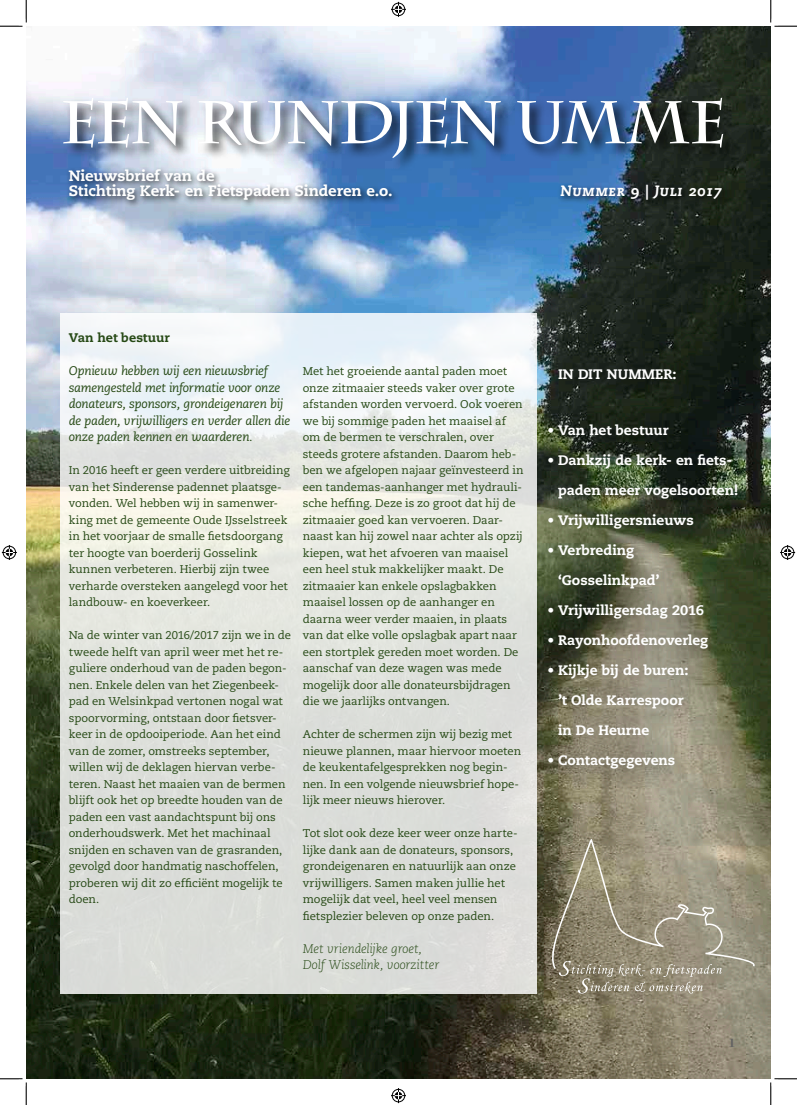
<style>
.page{position:relative;width:797px;height:1105px;background:#fff}
.page>*{position:absolute;margin:0;border:0;box-sizing:border-box;transform-origin:0 0}
.t1{font:700 60px "Charlemagne Std";letter-spacing:-.055em;color:#fff}
.t2{font:800 15px/15px "Caecilia LT Std";letter-spacing:-.01em;color:#fff}
.t3{font:italic 800 15px "Caecilia LT Std";letter-spacing:.025em;color:#fff}
.t4{font:800 13.75px/30px "Caecilia LT Std";letter-spacing:-.005em;color:#fff}
.t5{font:italic 12.5px/16.5px "Caecilia LT Std";letter-spacing:-.02em;color:#264915}
.t6{font:italic 300 12.5px/16.5px "Caecilia LT Std";letter-spacing:-.01em;color:#264915}
.t7{font:800 12.5px "Caecilia LT Std";color:#264915}
.t8{font:700 12.5px "Bodoni Std";color:#626262}
.t9{font:11.25px/16.5px "Caecilia LT Std";letter-spacing:-.005em;color:#264915}
</style>
<div class="page">
<img style="left:26px;top:26px;width:744px;height:1053px">
<svg style="left:60px;top:313px;width:476px;height:681px;background:#e2e5e1"></svg>
<svg style="left:547px;top:839px;width:207px;height:155px;background:#98917b"></svg>
<div style="left:529px;top:348px;width:232px;height:445px;background:#000;opacity:.9"></div>
<div style="left:61px;top:96px;width:677px;height:77px;background:#000;opacity:.75"></div>
<div style="left:65px;top:166px;width:334px;height:42px;background:#000;opacity:.75"></div>
<div style="left:557px;top:182px;width:172px;height:26px;background:#000;opacity:.75"></div>
<svg style="left:0;top:0;width:27px;height:27px"></svg>
<svg style="left:0;top:1078px;width:27px;height:27px"></svg>
<svg style="left:770px;top:0;width:27px;height:27px"></svg>
<svg style="left:770px;top:1078px;width:27px;height:27px"></svg>
<svg style="left:391px;top:2px;width:15px;height:15px"></svg>
<svg style="left:391px;top:1088px;width:15px;height:15px"></svg>
<svg style="left:2px;top:545px;width:15px;height:15px"></svg>
<svg style="left:780px;top:545px;width:15px;height:15px"></svg>
<h1 class="t1" style="left:60px;top:88px;width:668px">EEN RUNDJEN UMME</h1>
<h2 class="t2" style="left:69px;top:169px;width:325px">Nieuwsbrief van de<br>Stichting Kerk- en Fietspaden Sinderen e.o.</h2>
<h2 class="t3" style="left:560px;top:182px;width:164px">Nummer 9 | Juli 2017</h2>
<p class="t7" style="left:69px;top:330px;width:102px">Van het bestuur</p>
<p class="t5" style="left:69px;top:363px;width:223px">Opnieuw hebben wij een nieuwsbrief samengesteld met informatie voor onze donateurs, sponsors, grondeigenaren bij de paden, vrijwilligers en verder allen die onze paden kennen en waarderen.</p>
<p class="t9" style="left:69px;top:462px;width:222px">In 2016 heeft er geen verdere uitbreiding van het Sinderense padennet plaatsge&shy;vonden. Wel hebben wij in samenwer&shy;king met de gemeente Oude IJsselstreek in het voorjaar de smalle fietsdoorgang ter hoogte van boerderij Gosselink kunnen verbeteren. Hierbij zijn twee verharde oversteken aangelegd voor het landbouw- en koeverkeer.</p>
<p class="t9" style="left:69px;top:627px;width:224px">Na de winter van 2016/2017 zijn we in de tweede helft van april weer met het re&shy;guliere onderhoud van de paden begon&shy;nen. Enkele delen van het Ziegenbeek&shy;pad en Welsinkpad vertonen nogal wat spoorvorming, ontstaan door fietsver&shy;keer in de opdooiperiode. Aan het eind van de zomer, omstreeks september, willen wij de deklagen hiervan verbe&shy;teren. Naast het maaien van de bermen blijft ook het op breedte houden van de paden een vast aandachtspunt bij ons onderhoudswerk. Met het machinaal snijden en schaven van de grasranden, gevolgd door handmatig naschoffelen, proberen wij dit zo efficiënt mogelijk te doen.</p>
<p class="t9" style="left:303px;top:363px;width:222px">Met het groeiende aantal paden moet onze zitmaaier steeds vaker over grote afstanden worden vervoerd. Ook voeren we bij sommige paden het maaisel af om de bermen te verschralen, over steeds grotere afstanden. Daarom heb&shy;ben we afgelopen najaar geïnvesteerd in een tandemas-aanhanger met hydrauli&shy;sche heffing. Deze is zo groot dat hij de zitmaaier goed kan vervoeren. Daar&shy;naast kan hij zowel naar achter als opzij kiepen, wat het afvoeren van maaisel een heel stuk makkelijker maakt. De zitmaaier kan enkele opslagbakken maaisel lossen op de aanhanger en daarna weer verder maaien, in plaats van dat elke volle opslagbak apart naar een stortplek gereden moet worden. De aanschaf van deze wagen was mede mogelijk door alle donateursbijdragen die we jaarlijks ontvangen.</p>
<p class="t9" style="left:303px;top:726px;width:220px">Achter de schermen zijn wij bezig met nieuwe plannen, maar hiervoor moeten de keukentafelgesprekken nog begin&shy;nen. In een volgende nieuwsbrief hope&shy;lijk meer nieuws hierover.</p>
<p class="t9" style="left:303px;top:825px;width:216px">Tot slot ook deze keer weer onze harte&shy;lijke dank aan de donateurs, sponsors, grondeigenaren en natuurlijk aan onze vrijwilligers. Samen maken jullie het mogelijk dat veel, heel veel mensen fietsplezier beleven op onze paden.</p>
<p class="t6" style="left:303px;top:940px;width:138px">Met vriendelijke groet,<br>Dolf Wisselink, voorzitter</p>
<p class="t4" style="left:558px;top:359px;width:120px">IN DIT NUMMER:</p>
<p class="t4" style="left:547px;top:415px;width:123px">• Van het bestuur</p>
<p class="t4" style="left:558px;top:445px;width:182px;text-indent:-11px">• Dankzij de kerk- en fiets&shy;paden meer vogelsoorten!</p>
<p class="t4" style="left:547px;top:505px;width:148px">• Vrijwilligersnieuws</p>
<p class="t4" style="left:558px;top:535px;width:103px;text-indent:-11px">• Verbreding ‘Gosselinkpad’</p>
<p class="t4" style="left:547px;top:595px;width:158px">• Vrijwilligersdag 2016</p>
<p class="t4" style="left:547px;top:625px;width:163px">• Rayonhoofdenoverleg</p>
<p class="t4" style="left:558px;top:655px;width:132px;text-indent:-11px">• Kijkje bij de buren: ’t Olde Karrespoor in De Heurne</p>
<p class="t4" style="left:547px;top:745px;width:129px">• Contactgegevens</p>
<p class="t8" style="left:728px;top:1035px;width:9px">1</p>
</div>
